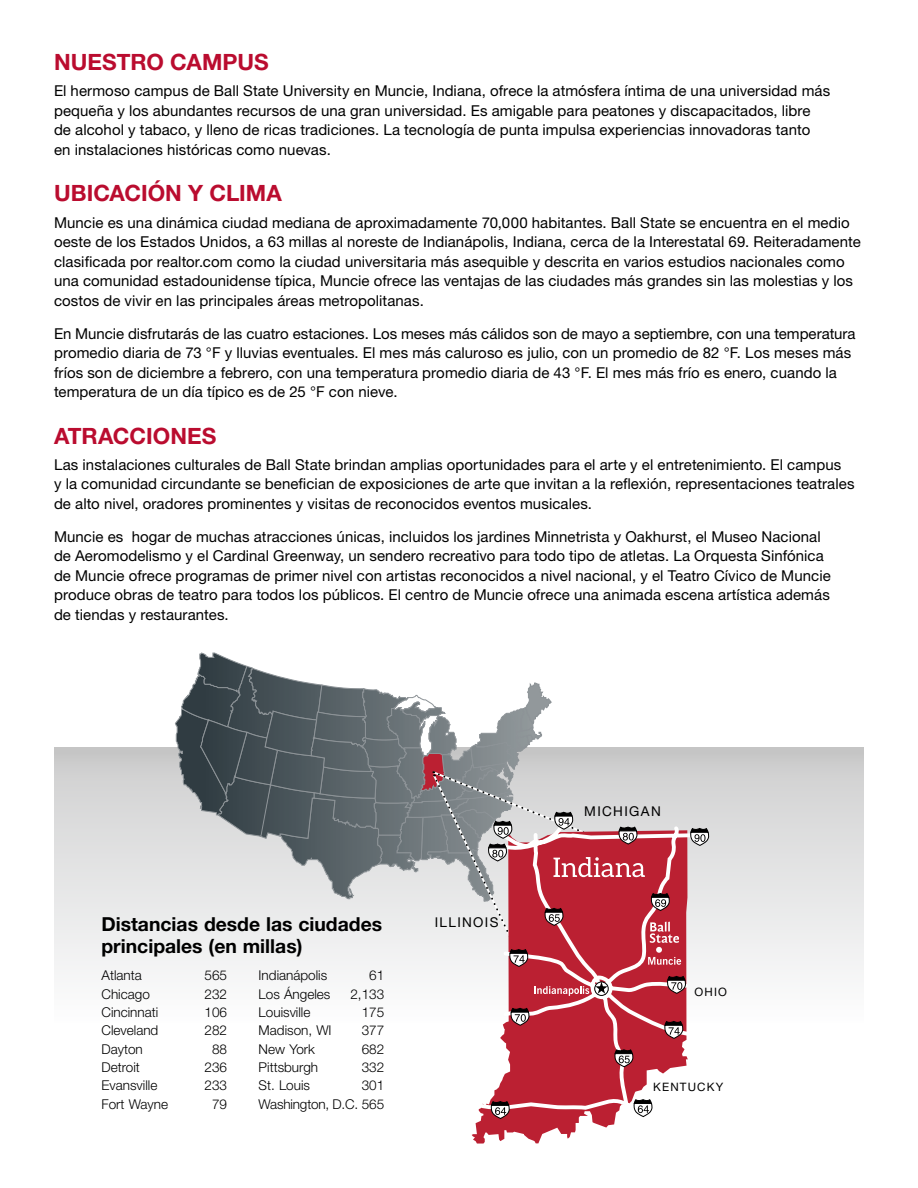
<style>
.page{position:relative;width:918px;height:1188px;background:#fff}
.page>*{position:absolute;margin:0;border:0;box-sizing:border-box;transform-origin:0 0}
.t1{font:700 22.5px "Helvetica Neue LT Std";color:#ba0c2f}
.t2{font:700 19.35px/22.5px "Helvetica Neue LT Std";color:#000}
.t3{font:15px/19.5px "Helvetica Neue LT Std";letter-spacing:.005em;color:#000}
.t4{font:300 13.5px/18.3px "Helvetica Neue LT Std";color:#000;text-align:right}
.t5{font:13.5px "Helvetica Neue LT Std";letter-spacing:.1em;color:#000}
.t6{font:11.55px "Helvetica Neue LT Std";letter-spacing:.1em;color:#000}
</style>
<div class="page">
<div style="left:54px;top:747px;width:810px;height:324px;background:linear-gradient(to bottom,#cdcdce,#fff)"></div>
<svg style="left:472px;top:1118px;width:144px;height:26px"></svg>
<svg style="left:471px;top:821px;width:235px;height:297px"></svg>
<svg style="left:534px;top:986px;width:55px;height:10px"></svg>
<div style="left:594px;top:982px;width:15px;height:14px;border:1px solid #000;border-radius:50%"></div>
<svg style="left:595px;top:982px;width:13px;height:12px"></svg>
<svg style="left:614px;top:1049px;width:19px;height:18px"></svg>
<svg style="left:491px;top:1101px;width:19px;height:18px"></svg>
<svg style="left:634px;top:1099px;width:18px;height:18px"></svg>
<svg style="left:511px;top:1008px;width:18px;height:18px"></svg>
<svg style="left:664px;top:1021px;width:19px;height:18px"></svg>
<svg style="left:667px;top:976px;width:19px;height:18px"></svg>
<svg style="left:690px;top:828px;width:19px;height:18px"></svg>
<svg style="left:175px;top:653px;width:506px;height:314px"></svg>
<h1 class="t1" style="left:54px;top:48px;width:216px">NUESTRO CAMPUS</h1>
<p class="t3" style="left:54px;top:81px;width:778px">El hermoso campus de Ball State University en Muncie, Indiana, ofrece la atmósfera íntima de una universidad más pequeña y los abundantes recursos de una gran universidad. Es amigable para peatones y discapacitados, libre de alcohol y tabaco, y lleno de ricas tradiciones. La tecnología de punta impulsa experiencias innovadoras tanto en instalaciones históricas como nuevas.</p>
<h1 class="t1" style="left:54px;top:179px;width:229px">UBICACIÓN Y CLIMA</h1>
<p class="t3" style="left:54px;top:212px;width:808px">Muncie es una dinámica ciudad mediana de aproximadamente 70,000 habitantes. Ball State se encuentra en el medio oeste de los Estados Unidos, a 63 millas al noreste de Indianápolis, Indiana, cerca de la Interestatal 69. Reiteradamente clasificada por realtor.com como la ciudad universitaria más asequible y descrita en varios estudios nacionales como una comunidad estadounidense típica, Muncie ofrece las ventajas de las ciudades más grandes sin las molestias y los costos de vivir en las principales áreas metropolitanas.</p>
<p class="t3" style="left:54px;top:323px;width:803px">En Muncie disfrutarás de las cuatro estaciones. Los meses más cálidos son de mayo a septiembre, con una temperatura promedio diaria de 73 °F y lluvias eventuales. El mes más caluroso es julio, con un promedio de 82 °F. Los meses más fríos son de diciembre a febrero, con una temperatura promedio diaria de 43 °F. El mes más frío es enero, cuando la temperatura de un día típico es de 25 °F con nieve.</p>
<h1 class="t1" style="left:54px;top:422px;width:164px">ATRACCIONES</h1>
<p class="t3" style="left:54px;top:455px;width:802px">Las instalaciones culturales de Ball State brindan amplias oportunidades para el arte y el entretenimiento. El campus<br>y la comunidad circundante se benefician de exposiciones de arte que invitan a la reflexión, representaciones teatrales de alto nivel, oradores prominentes y visitas de reconocidos eventos musicales.</p>
<p class="t3" style="left:54px;top:527px;width:778px">Muncie es hogar de muchas atracciones únicas, incluidos los jardines Minnetrista y Oakhurst, el Museo Nacional de Aeromodelismo y el Cardinal Greenway, un sendero recreativo para todo tipo de atletas. La Orquesta Sinfónica de Muncie ofrece programas de primer nivel con artistas reconocidos a nivel nacional, y el Teatro Cívico de Muncie produce obras de teatro para todos los públicos. El centro de Muncie ofrece una animada escena artística además de tiendas y restaurantes.</p>
<p class="t2" style="left:102px;top:912px;width:282px">Distancias desde las ciudades principales (en millas)</p>
<p class="t4" style="left:102px;top:966px;width:42px">Atlanta</p>
<p class="t4" style="left:205px;top:966px;width:24px">565</p>
<p class="t4" style="left:102px;top:984px;width:50px">Chicago</p>
<p class="t4" style="left:205px;top:984px;width:24px">232</p>
<p class="t4" style="left:102px;top:1003px;width:58px">Cincinnati</p>
<p class="t4" style="left:205px;top:1003px;width:24px">106</p>
<p class="t4" style="left:102px;top:1021px;width:58px">Cleveland</p>
<p class="t4" style="left:205px;top:1021px;width:24px">282</p>
<p class="t4" style="left:102px;top:1039px;width:43px">Dayton</p>
<p class="t4" style="left:212px;top:1039px;width:17px">88</p>
<p class="t4" style="left:102px;top:1058px;width:40px">Detroit</p>
<p class="t4" style="left:205px;top:1058px;width:24px">236</p>
<p class="t4" style="left:102px;top:1076px;width:57px">Evansville</p>
<p class="t4" style="left:205px;top:1076px;width:24px">233</p>
<p class="t4" style="left:102px;top:1095px;width:68px">Fort Wayne</p>
<p class="t4" style="left:212px;top:1095px;width:17px">79</p>
<p class="t4" style="left:259px;top:966px;width:70px">Indianápolis</p>
<p class="t4" style="left:369px;top:966px;width:17px">61</p>
<p class="t4" style="left:259px;top:984px;width:73px">Los Ángeles</p>
<p class="t4" style="left:350px;top:984px;width:35px">2,133</p>
<p class="t4" style="left:259px;top:1003px;width:53px">Louisville</p>
<p class="t4" style="left:362px;top:1003px;width:24px">175</p>
<p class="t4" style="left:259px;top:1021px;width:75px">Madison, WI</p>
<p class="t4" style="left:362px;top:1021px;width:24px">377</p>
<p class="t4" style="left:259px;top:1039px;width:58px">New York</p>
<p class="t4" style="left:362px;top:1039px;width:24px">682</p>
<p class="t4" style="left:259px;top:1058px;width:61px">Pittsburgh</p>
<p class="t4" style="left:362px;top:1058px;width:24px">332</p>
<p class="t4" style="left:259px;top:1076px;width:53px">St. Louis</p>
<p class="t4" style="left:259px;top:1076px;width:127px">301<br>Washington, D.C. 565</p>
<p class="t5" style="left:435px;top:915px;width:65px">ILLINOIS</p>
<p class="t5" style="left:584px;top:803px;width:78px">MICHIGAN</p>
<p class="t6" style="left:695px;top:985px;width:34px">OHIO</p>
<p class="t6" style="left:653px;top:1080px;width:71px">KENTUCKY</p>
</div>
